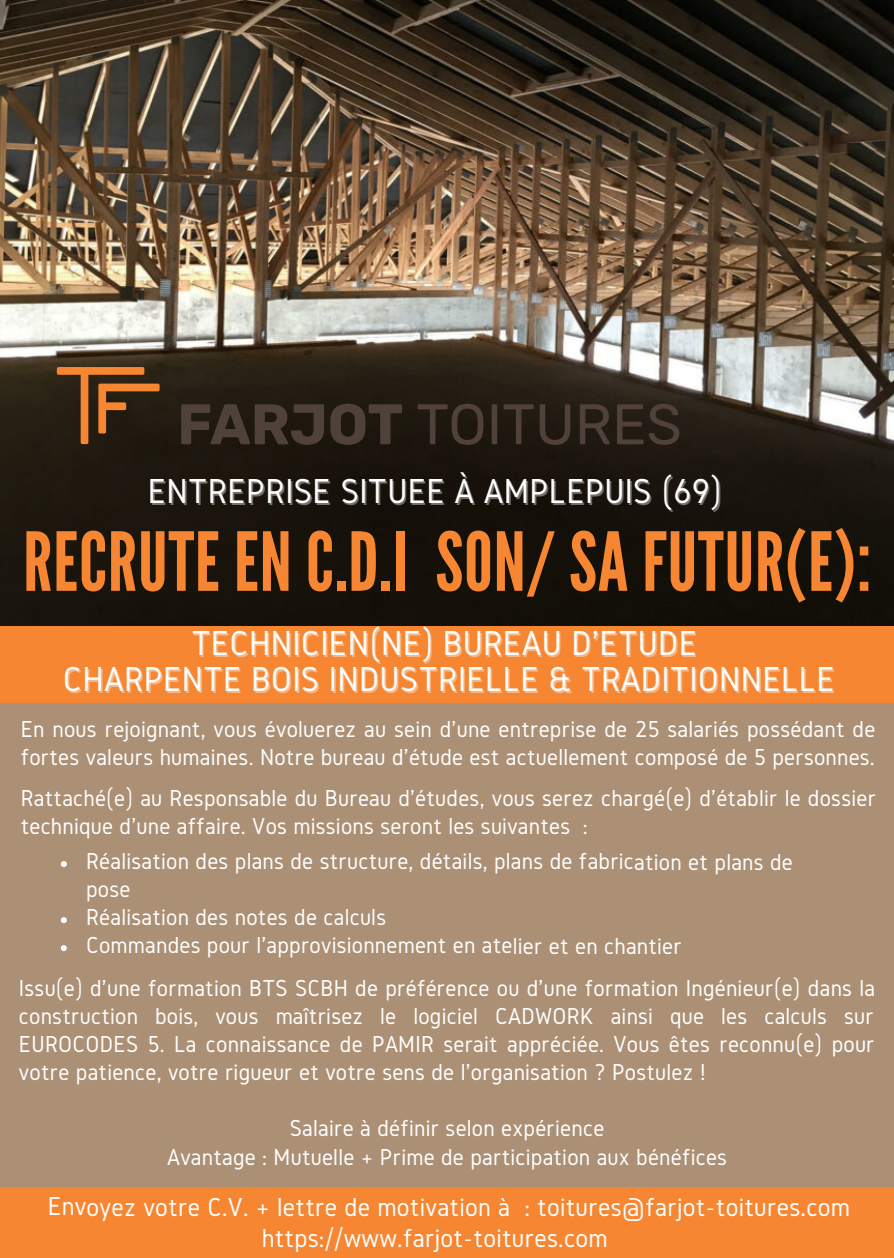
<style>
.page{position:relative;width:894px;height:1258px;background:#fff}
.page>*{position:absolute;margin:0;border:0;box-sizing:border-box;transform-origin:0 0}
.t1{font:81px "League Gothic";letter-spacing:.01em;color:#f68631}
.t2{font:36px/36px "Gidole";letter-spacing:.01em;color:#fff;text-align:center}
.t3{font:27px/31.5px "Gidole";letter-spacing:.01em;color:#fff}
.t4{font:24px/27.9px "Gidole";letter-spacing:.01em;color:#fff}
</style>
<div class="page">
<div style="left:0;top:0;width:893px;height:1258px;background:#f68631"></div>
<img style="left:0;top:0;width:893px;height:625px">
<div style="left:0;top:704px;width:893px;height:484px;background:#ab9075"></div>
<div style="left:0;top:1187px;width:893px;height:71px;background:#f68631"></div>
<svg style="left:57px;top:367px;width:102px;height:77px"></svg>
<svg style="left:181px;top:404px;width:143px;height:41px;background:#3a2f26"></svg>
<svg style="left:330px;top:404px;width:72px;height:41px;background:#382d25"></svg>
<svg style="left:417px;top:404px;width:66px;height:41px;background:#2e251d"></svg>
<svg style="left:491px;top:404px;width:6px;height:40px"></svg>
<svg style="left:503px;top:404px;width:30px;height:40px"></svg>
<svg style="left:539px;top:404px;width:31px;height:41px"></svg>
<svg style="left:579px;top:404px;width:30px;height:40px"></svg>
<svg style="left:616px;top:404px;width:63px;height:41px;background:#352b23"></svg>
<svg style="left:61px;top:861px;width:6px;height:6px"></svg>
<svg style="left:61px;top:917px;width:6px;height:6px"></svg>
<svg style="left:61px;top:945px;width:6px;height:6px"></svg>
<h2 class="t2" style="left:148px;top:473px;width:575px">ENTREPRISE SITUEE À AMPLEPUIS (69)</h2>
<h1 class="t1" style="left:23px;top:515px;width:849px">RECRUTE EN C.D.I SON/ SA FUTUR(E):</h1>
<h2 class="t2" style="left:63px;top:625px;width:773px">TECHNICIEN(NE) BUREAU D'ETUDE<br>CHARPENTE BOIS INDUSTRIELLE &amp; TRADITIONNELLE</h2>
<p class="t4" style="left:21px;top:714px;width:855px">En nous rejoignant, vous évoluerez au sein d'une entreprise de 25 salariés possédant de fortes valeurs humaines. Notre bureau d'étude est actuellement composé de 5 personnes.</p>
<p class="t4" style="left:21px;top:783px;width:856px">Rattaché(e) au Responsable du Bureau d'études, vous serez chargé(e) d'établir le dossier technique d'une affaire. Vos missions seront les suivantes :</p>
<p class="t4" style="left:86px;top:847px;width:708px">Réalisation des plans de structure, détails, plans de fabrication et plans de pose<br>Réalisation des notes de calculs<br>Commandes pour l'approvisionnement en atelier et en chantier</p>
<p class="t4" style="left:19px;top:974px;width:857px;text-align:justify">Issu(e) d'une formation BTS SCBH de préférence ou d'une formation Ingénieur(e) dans la construction bois, vous maîtrisez le logiciel CADWORK ainsi que les calculs sur EUROCODES 5. La connaissance de PAMIR serait appréciée. Vous êtes reconnu(e) pour votre patience, votre rigueur et votre sens de l'organisation ? Postulez !</p>
<p class="t4" style="left:167px;top:1114px;width:561px;text-align:center">Salaire à définir selon expérience<br>Avantage : Mutuelle + Prime de participation aux bénéfices</p>
<p class="t3" style="left:261px;top:1190px;width:589px;text-indent:-214px">Envoyez votre C.V. + lettre de motivation à : toitures@farjot-toitures.com https://www.farjot-toitures.com</p>
</div>
